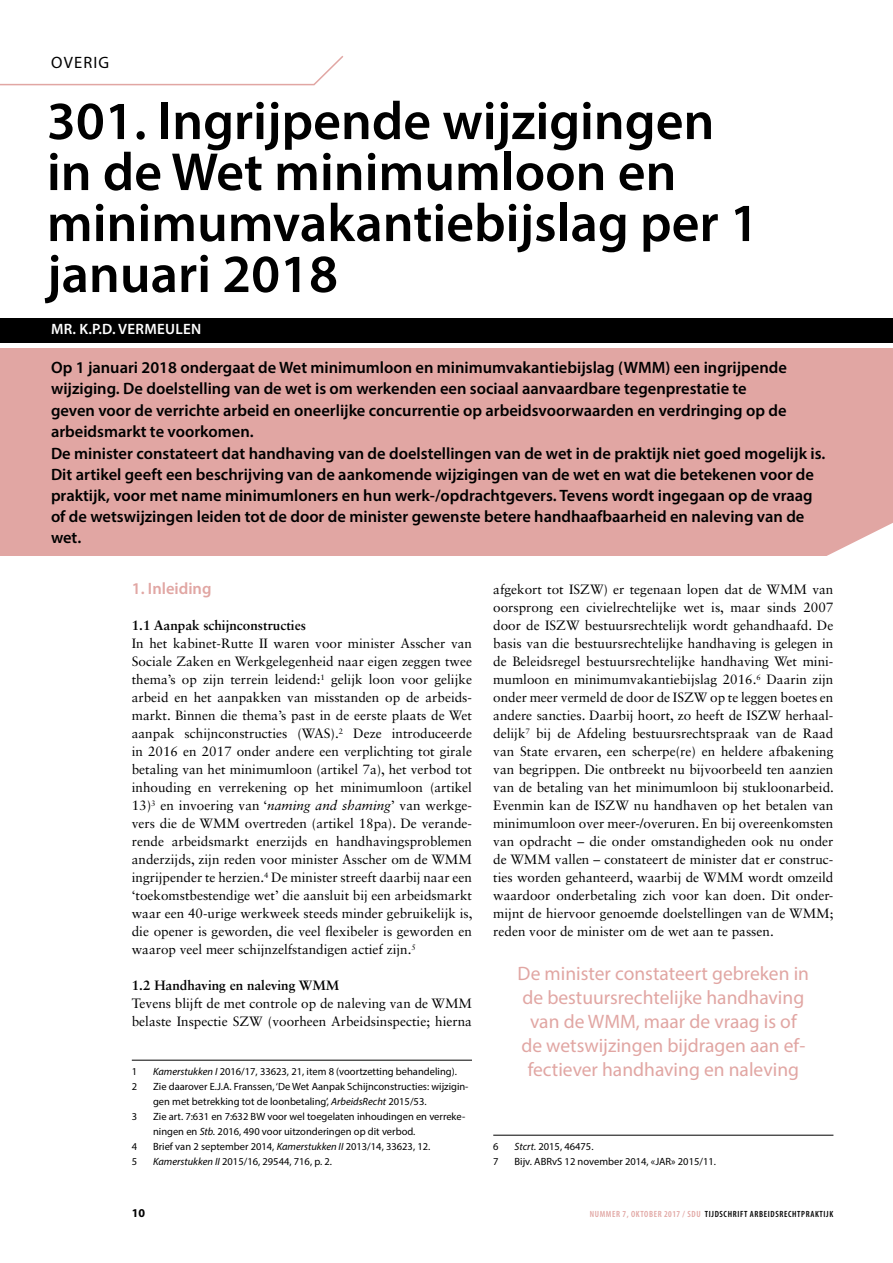
<style>
.page{position:relative;width:893px;height:1263px;background:#fff}
.page>*{position:absolute;margin:0;border:0;box-sizing:border-box;transform-origin:0 0}
.t1{font:600 54px/51px "Myriad Pro";color:#000}
.t2{font:19.5px/24px "Myriad Pro";color:#e1a6a3;text-align:center}
.t3{font:600 16.5px/21px "Myriad Pro";color:#000}
.t4{font:600 16.5px "Myriad Pro";color:#e1a6a3}
.t5{font:16.5px "Myriad Pro";color:#000}
.t6{font:600 15px "Myriad Pro";letter-spacing:.02em;color:#fff}
.t7{font:13.5px/18px "Sabon LT Std";color:#000;text-align:justify}
.t8{font:700 13.5px "Sabon LT Std";color:#000}
.t9{font:700 12px "Myriad Pro";color:#000}
.t10{font:10.5px/15px "Myriad Pro";color:#000}
.t11{font:600 condensed 9px "Myriad Pro";letter-spacing:.07em;color:#000}
.s1{font-style:italic}
.s2{color:#e1a6a3}
</style>
<div class="page">
<div style="left:0;top:318px;width:893px;height:24px;background:#000"></div>
<svg style="left:0;top:56px;width:344px;height:30px"></svg>
<hr style="left:132px;top:1060px;width:340px;height:1px;background:#000">
<hr style="left:493px;top:1135px;width:340px;height:1px;background:#000">
<div style="left:0;top:348px;width:893px;height:208px;background:#e1a6a3"></div>
<p class="t5" style="left:51px;top:53px;width:23px">Overig</p>
<h1 class="t1" style="left:47px;top:94px;width:713px">301. Ingrijpende wijzigingen in de Wet minimumloon en minimumvakantiebijslag per 1 januari 2018</h1>
<p class="t6" style="left:51px;top:320px;width:152px">MR. K.P.D. VERMEULEN</p>
<p class="t3" style="left:51px;top:357px;width:737px">Op 1 januari 2018 ondergaat de Wet minimumloon en minimumvakantiebijslag (WMM) een ingrijpende wijziging. De doelstelling van de wet is om werkenden een sociaal aanvaardbare tegenprestatie te geven voor de verrichte arbeid en oneerlijke concurrentie op arbeidsvoorwaarden en verdringing op de arbeidsmarkt te voorkomen.</p>
<p class="t3" style="left:51px;top:443px;width:776px">De minister constateert dat handhaving van de doelstellingen van de wet in de praktijk niet goed mogelijk is.<br>Dit artikel geeft een beschrijving van de aankomende wijzigingen van de wet en wat die betekenen voor de praktijk, voor met name minimumloners en hun werk-/opdrachtgevers. Tevens wordt ingegaan op de vraag of de wetswijzingen leiden tot de door de minister gewenste betere handhaafbaarheid en naleving van de wet.</p>
<p class="t4" style="left:132px;top:578px;width:81px">1. Inleiding</p>
<p class="t8" style="left:132px;top:617px;width:176px">1.1 Aanpak schijnconstructies</p>
<p class="t7" style="left:132px;top:634px;width:342px">In het kabinet-Rutte II waren voor minister Asscher van Sociale Zaken en Werkgelegenheid naar eigen zeggen twee thema’s op zijn terrein leidend:<sup>1</sup> gelijk loon voor gelijke arbeid en het aanpakken van misstanden op de arbeids&shy;markt. Binnen die thema’s past in de eerste plaats de Wet aanpak schijnconstructies (WAS).<sup>2</sup> Deze introduceerde in 2016 en 2017 onder andere een verplichting tot girale betaling van het minimumloon (artikel 7a), het verbod tot inhouding en verrekening op het minimumloon (artikel 13)<sup>3</sup> en invoering van ‘<span class="s1">naming and shaming</span>’ van werkge&shy;vers die de WMM overtreden (artikel 18pa). De verande&shy;rende arbeidsmarkt enerzijds en handhavingsproblemen anderzijds, zijn reden voor minister Asscher om de WMM ingrijpender te herzien.<sup>4</sup> De minister streeft daarbij naar een ‘toekomstbestendige wet’ die aansluit bij een arbeidsmarkt waar een 40-urige werkweek steeds minder gebruikelijk is, die opener is geworden, die veel flexibeler is geworden en waarop veel meer schijnzelfstandigen actief zijn.<sup>5</sup></p>
<p class="t8" style="left:132px;top:977px;width:209px">1.2 Handhaving en naleving WMM</p>
<p class="t7" style="left:132px;top:994px;width:342px">Tevens blijft de met controle op de naleving van de WMM belaste Inspectie SZW (voorheen Arbeidsinspectie; hierna</p>
<p class="t10" style="left:132px;top:1064px;width:7px">1</p>
<p class="t10" style="left:153px;top:1064px;width:305px"><span class="s1">Kamerstukken I</span> 2016/17, 33623, 21, item 8 (voortzetting behandeling).</p>
<p class="t10" style="left:132px;top:1079px;width:7px">2</p>
<p class="t10" style="left:153px;top:1079px;width:317px">Zie daarover E.J.A. Franssen, ‘De Wet Aanpak Schijnconstructies: wijzigin&shy;gen met betrekking tot de loonbetaling’, <span class="s1">ArbeidsRecht</span> 2015/53.</p>
<p class="t10" style="left:132px;top:1109px;width:7px">3</p>
<p class="t10" style="left:153px;top:1109px;width:314px">Zie art. 7:631 en 7:632 BW voor wel toegelaten inhoudingen en verreke&shy;ningen en <span class="s1">Stb.</span> 2016, 490 voor uitzonderingen op dit verbod.</p>
<p class="t10" style="left:132px;top:1139px;width:7px">4</p>
<p class="t10" style="left:153px;top:1139px;width:279px">Brief van 2 september 2014, <span class="s1">Kamerstukken II</span> 2013/14, 33623, 12.</p>
<p class="t10" style="left:132px;top:1154px;width:7px">5</p>
<p class="t10" style="left:153px;top:1154px;width:180px"><span class="s1">Kamerstukken II</span> 2015/16, 29544, 716, p. 2.</p>
<p class="t7" style="left:493px;top:580px;width:342px">afgekort tot ISZW) er tegenaan lopen dat de WMM van oorsprong een civielrechtelijke wet is, maar sinds 2007 door de ISZW bestuursrechtelijk wordt gehandhaafd. De basis van die bestuursrechtelijke handhaving is gelegen in de Beleidsregel bestuursrechtelijke handhaving Wet mini&shy;mumloon en minimumvakantiebijslag 2016.<sup>6</sup> Daarin zijn onder meer vermeld de door de ISZW op te leggen boetes en andere sancties. Daarbij hoort, zo heeft de ISZW herhaal&shy;delijk<sup>7</sup> bij de Afdeling bestuursrechtspraak van de Raad van State ervaren, een scherpe(re) en heldere afbakening van begrippen. Die ontbreekt nu bijvoorbeeld ten aanzien van de betaling van het minimumloon bij stukloonarbeid.<br>Evenmin kan de ISZW nu handhaven op het betalen van minimumloon over meer-/overuren. En bij overeenkomsten van opdracht – die onder omstandigheden ook nu onder de WMM vallen – constateert de minister dat er construc&shy;ties worden gehanteerd, waarbij de WMM wordt omzeild waardoor onderbetaling zich voor kan doen. Dit onder&shy;mijnt de hiervoor genoemde doelstellingen van de WMM; reden voor de minister om de wet aan te passen.</p>
<h2 class="t2" style="left:518px;top:961px;width:293px">De minister constateert gebreken in de bestuursrechtelijke handhaving van de WMM, maar de vraag is of de wetswijzingen bijdragen aan ef&shy;fectiever handhaving en naleving</h2>
<p class="t10" style="left:493px;top:1139px;width:7px">6</p>
<p class="t10" style="left:514px;top:1139px;width:80px"><span class="s1">Stcrt.</span> 2015, 46475.</p>
<p class="t10" style="left:493px;top:1154px;width:7px">7</p>
<p class="t10" style="left:514px;top:1154px;width:203px">Bijv. ABRvS 12 november 2014, «JAR» 2015/11.</p>
<p class="t9" style="left:132px;top:1205px;width:15px">10</p>
<p class="t11" style="left:590px;top:1208px;width:245px"><span class="s2">NUMMER 7, OKTOBER 2017 / SDU</span> TIJDSCHRIFT ARBEIDSRECHTPRAKTIJK</p>
</div>
